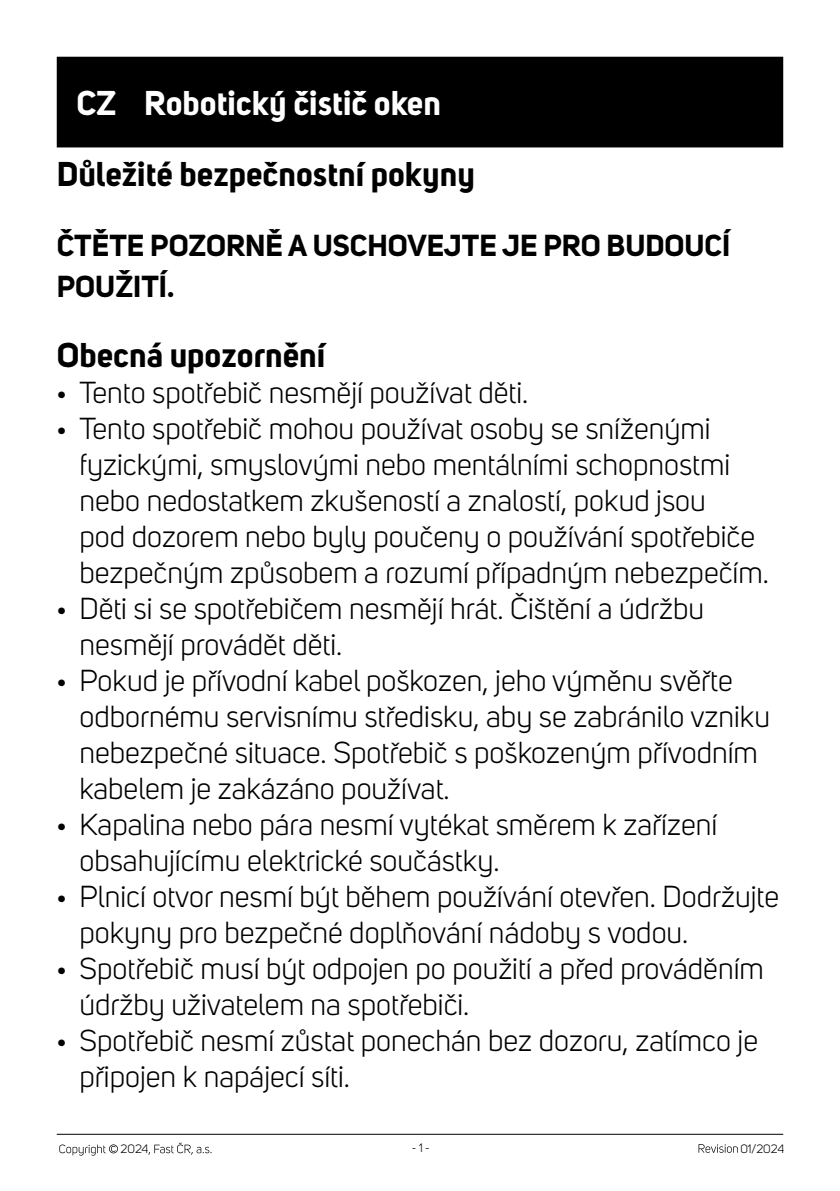
<style>
.page{position:relative;width:840px;height:1191px;background:#fff}
.page>*{position:absolute;margin:0;border:0;box-sizing:border-box;transform-origin:0 0}
.t1{font:700 34px "Uni Sans";color:#000}
.t2{font:700 34px "Uni Sans";color:#fff}
.t3{font:30px/36px "Uni Sans";color:#000}
.t4{font:700 30px/40.8px "Uni Sans";color:#000}
.t5{font:12px "Uni Sans";color:#000}
.s1{font-size:23px}
</style>
<div class="page">
<hr style="left:57px;top:1133px;width:725px;height:1px;background:#000">
<svg style="left:698px;top:1144px;width:39px;height:8px"></svg>
<svg style="left:59px;top:1144px;width:59px;height:11px"></svg>
<svg style="left:148px;top:1142px;width:63px;height:12px"></svg>
<div style="left:57px;top:57px;width:725px;height:90px;background:#000"></div>
<p class="t2" style="left:76px;top:82px;width:366px">CZ Robotický čistič oken</p>
<p class="t1" style="left:57px;top:153px;width:419px">Důležité bezpečnostní pokyny</p>
<p class="t4" style="left:57px;top:225px;width:674px">ČTĚTE POZORNĚ A USCHOVEJTE JE PRO BUDOUCÍ<br>POUŽITÍ.</p>
<p class="t1" style="left:57px;top:334px;width:270px">Obecná upozornění</p>
<p class="t3" style="left:57px;top:375px;width:473px"><span class="s1">•</span> Tento spotřebič nesmějí používat děti.</p>
<p class="t3" style="left:79px;top:411px;width:690px;text-indent:-23px"><span class="s1">•</span> Tento spotřebič mohou používat osoby se sníženými fyzickými, smyslovými nebo mentálními schopnostmi nebo nedostatkem zkušeností a znalostí, pokud jsou<br>pod dozorem nebo byly poučeny o používání spotřebiče bezpečným způsobem a rozumí případným nebezpečím.</p>
<p class="t3" style="left:79px;top:591px;width:625px;text-indent:-23px"><span class="s1">•</span> Děti si se spotřebičem nesmějí hrát. Čištění a údržbu nesmějí provádět děti.</p>
<p class="t3" style="left:79px;top:663px;width:691px;text-indent:-23px"><span class="s1">•</span> Pokud je přívodní kabel poškozen, jeho výměnu svěřte odbornému servisnímu středisku, aby se zabránilo vzniku nebezpečné situace. Spotřebič s poškozeným přívodním kabelem je zakázáno používat.</p>
<p class="t3" style="left:79px;top:807px;width:639px;text-indent:-23px"><span class="s1">•</span> Kapalina nebo pára nesmí vytékat směrem k zařízení obsahujícímu elektrické součástky.</p>
<p class="t3" style="left:79px;top:879px;width:700px;text-indent:-23px"><span class="s1">•</span> Plnicí otvor nesmí být během používání otevřen. Dodržujte pokyny pro bezpečné doplňování nádoby s vodou.</p>
<p class="t3" style="left:79px;top:951px;width:685px;text-indent:-23px"><span class="s1">•</span> Spotřebič musí být odpojen po použití a před prováděním údržby uživatelem na spotřebiči.</p>
<p class="t3" style="left:79px;top:1023px;width:679px;text-indent:-23px"><span class="s1">•</span> Spotřebič nesmí zůstat ponechán bez dozoru, zatímco je připojen k napájecí síti.</p>
<p class="t5" style="left:120px;top:1142px;width:29px">2024</p>
<p class="t5" style="left:411px;top:1141px;width:19px">- 1 -</p>
<p class="t5" style="left:740px;top:1141px;width:45px">01/2024</p>
</div>
